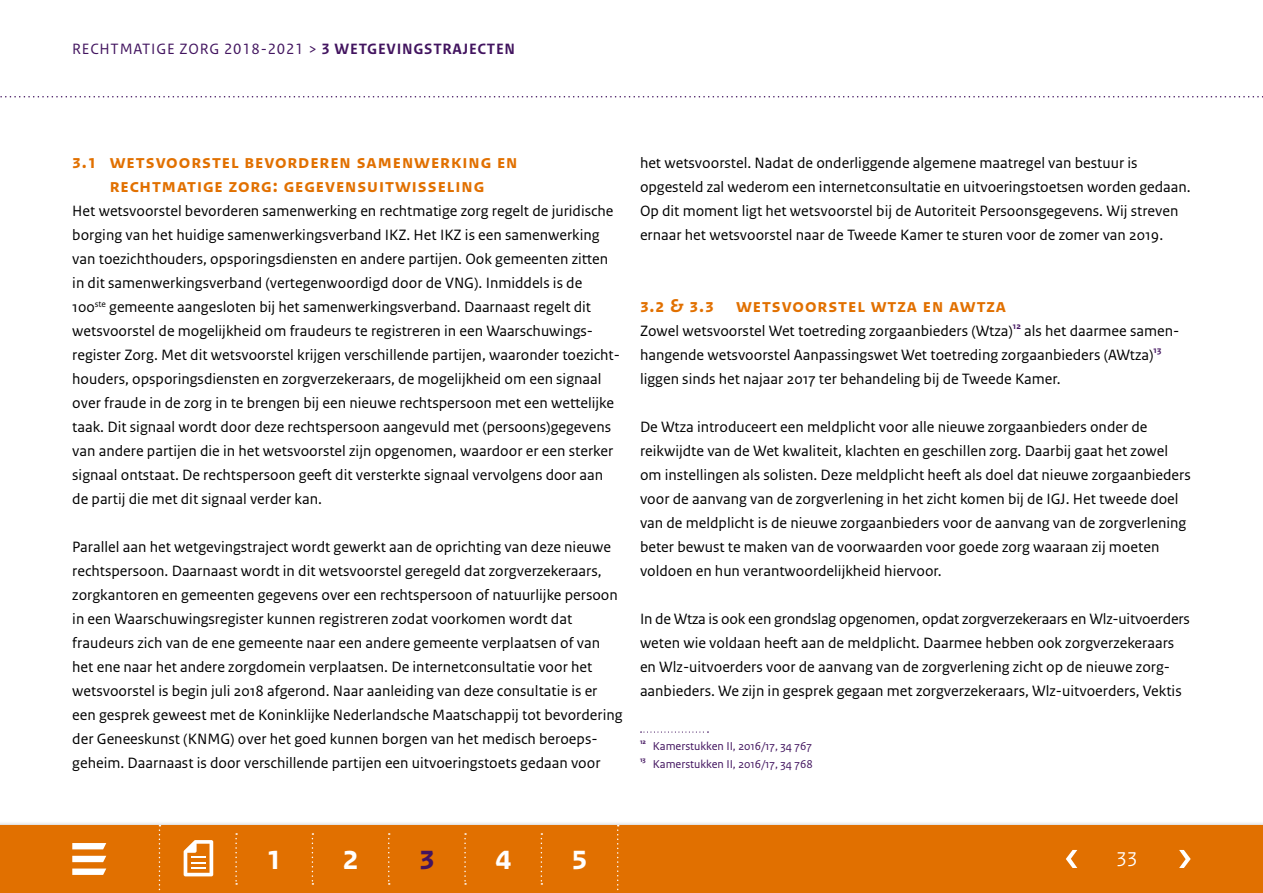
<style>
.page{position:relative;width:1263px;height:893px;background:#fff}
.page>*{position:absolute;margin:0;border:0;box-sizing:border-box;transform-origin:0 0}
.t1{font:700 36px "Rijksoverheid Sans Heading";color:#fff}
.t2{font:700 36px "Rijksoverheid Sans Heading";color:#42145f}
.t3{font:21px "Rijksoverheid Sans Heading";color:#fff}
.t4{font:700 19.5px/24px "Rijksoverheid Sans Text";letter-spacing:.05em;color:#e17000;text-align:center}
.t5{font:15.75px/24px "Rijksoverheid Sans Text";color:#000}
.t6{font:15.75px "Rijksoverheid Sans Text";letter-spacing:.05em;color:#42145f}
.t7{font:12px "Rijksoverheid Sans Text";color:#42145f}
.t8{font:700 9.15px "Rijksoverheid Sans Text";color:#42145f}
.t9{font:700 7.05px "Rijksoverheid Sans Text";color:#42145f}
.s1{font-weight:700}
</style>
<div class="page">
<svg style="left:0;top:96px;width:1263px;height:2px"></svg>
<div style="left:0;top:821px;width:1263px;height:72px;background:#efefef"></div>
<div style="left:0;top:825px;width:1263px;height:68px;background:#e17000"></div>
<svg style="left:1066px;top:850px;width:11px;height:18px"></svg>
<svg style="left:72px;top:843px;width:34px;height:6px"></svg>
<svg style="left:72px;top:856px;width:34px;height:6px"></svg>
<svg style="left:72px;top:868px;width:34px;height:7px"></svg>
<svg style="left:1179px;top:850px;width:12px;height:18px"></svg>
<svg style="left:388px;top:833px;width:2px;height:52px"></svg>
<svg style="left:464px;top:833px;width:2px;height:52px"></svg>
<svg style="left:541px;top:833px;width:1px;height:52px"></svg>
<svg style="left:617px;top:825px;width:2px;height:66px"></svg>
<svg style="left:312px;top:833px;width:1px;height:52px"></svg>
<svg style="left:235px;top:833px;width:2px;height:52px"></svg>
<svg style="left:184px;top:840px;width:29px;height:36px"></svg>
<svg style="left:159px;top:825px;width:1px;height:66px"></svg>
<svg style="left:640px;top:731px;width:68px;height:2px"></svg>
<p class="t6" style="left:72px;top:40px;width:444px">RECHTMATIGE ZORG 2018-2021 &gt; <span class="s1">3 WETGEVINGSTRAJECTEN</span></p>
<p class="t4" style="left:72px;top:150px;width:447px">3.1 wetsvoorstel bevorderen samenwerking en rechtmatige zorg: gegevensuitwisseling</p>
<p class="t5" style="left:72px;top:199px;width:549px">Het wetsvoorstel bevorderen samenwerking en rechtmatige zorg regelt de juridische borging van het huidige samenwerkingsverband IKZ. Het IKZ is een samenwerking van toezichthouders, opsporingsdiensten en andere partijen. Ook gemeenten zitten in dit samenwerkingsverband (vertegenwoordigd door de VNG). Inmiddels is de<br>100<sup>ste</sup> gemeente aangesloten bij het samenwerkingsverband. Daarnaast regelt dit wetsvoorstel de mogelijkheid om fraudeurs te registreren in een Waarschuwings&shy;register Zorg. Met dit wetsvoorstel krijgen verschillende partijen, waaronder toezicht&shy;houders, opsporingsdiensten en zorgverzekeraars, de mogelijkheid om een signaal over fraude in de zorg in te brengen bij een nieuwe rechtspersoon met een wettelijke taak. Dit signaal wordt door deze rechtspersoon aangevuld met (persoons)gegevens van andere partijen die in het wetsvoorstel zijn opgenomen, waardoor er een sterker signaal ontstaat. De rechtspersoon geeft dit versterkte signaal vervolgens door aan de partij die met dit signaal verder kan.</p>
<p class="t5" style="left:72px;top:535px;width:552px">Parallel aan het wetgevingstraject wordt gewerkt aan de oprichting van deze nieuwe rechtspersoon. Daarnaast wordt in dit wetsvoorstel geregeld dat zorgverzekeraars, zorgkantoren en gemeenten gegevens over een rechtspersoon of natuurlijke persoon in een Waarschuwingsregister kunnen registreren zodat voorkomen wordt dat fraudeurs zich van de ene gemeente naar een andere gemeente verplaatsen of van het ene naar het andere zorgdomein verplaatsen. De internetconsultatie voor het wetsvoorstel is begin juli 2018 afgerond. Naar aanleiding van deze consultatie is er een gesprek geweest met de Koninklijke Nederlandsche Maatschappij tot bevordering der Geneeskunst (KNMG) over het goed kunnen borgen van het medisch beroeps&shy;geheim. Daarnaast is door verschillende partijen een uitvoeringstoets gedaan voor</p>
<p class="t5" style="left:640px;top:151px;width:552px">het wetsvoorstel. Nadat de onderliggende algemene maatregel van bestuur is opgesteld zal wederom een internetconsultatie en uitvoeringstoetsen worden gedaan.<br>Op dit moment ligt het wetsvoorstel bij de Autoriteit Persoonsgegevens. Wij streven ernaar het wetsvoorstel naar de Tweede Kamer te sturen voor de zomer van 2019.</p>
<p class="t4" style="left:640px;top:294px;width:368px">3.2 &amp; 3.3 wetsvoorstel wtza en awtza</p>
<p class="t5" style="left:640px;top:319px;width:374px">Zowel wetsvoorstel Wet toetreding zorgaanbieders (Wtza)</p>
<p class="t8" style="left:1013px;top:320px;width:10px">12</p>
<p class="t5" style="left:640px;top:319px;width:541px;text-indent:384px">als het daarmee samen&shy;hangende wetsvoorstel Aanpassingswet Wet toetreding zorgaanbieders (AWtza)</p>
<p class="t8" style="left:1154px;top:344px;width:9px">13</p>
<p class="t5" style="left:640px;top:367px;width:422px">liggen sinds het najaar 2017 ter behandeling bij de Tweede Kamer.</p>
<p class="t5" style="left:640px;top:415px;width:552px">De Wtza introduceert een meldplicht voor alle nieuwe zorgaanbieders onder de reikwijdte van de Wet kwaliteit, klachten en geschillen zorg. Daarbij gaat het zowel om instellingen als solisten. Deze meldplicht heeft als doel dat nieuwe zorgaanbieders voor de aanvang van de zorgverlening in het zicht komen bij de IGJ. Het tweede doel van de meldplicht is de nieuwe zorgaanbieders voor de aanvang van de zorgverlening beter bewust te maken van de voorwaarden voor goede zorg waaraan zij moeten voldoen en hun verantwoordelijkheid hiervoor.</p>
<p class="t5" style="left:640px;top:607px;width:551px">In de Wtza is ook een grondslag opgenomen, opdat zorgverzekeraars en Wlz-uitvoerders weten wie voldaan heeft aan de meldplicht. Daarmee hebben ook zorgverzekeraars en Wlz-uitvoerders voor de aanvang van de zorgverlening zicht op de nieuwe zorg&shy;aanbieders. We zijn in gesprek gegaan met zorgverzekeraars, Wlz-uitvoerders, Vektis</p>
<p class="t9" style="left:640px;top:737px;width:8px">12</p>
<p class="t7" style="left:653px;top:739px;width:161px">Kamerstukken II, 2016/17, 34 767</p>
<p class="t9" style="left:640px;top:755px;width:7px">13</p>
<p class="t7" style="left:653px;top:757px;width:162px">Kamerstukken II, 2016/17, 34 768</p>
<h1 class="t1" style="left:267px;top:837px;width:17px">1</h1>
<h1 class="t1" style="left:343px;top:837px;width:17px">2</h1>
<h1 class="t2" style="left:419px;top:837px;width:17px">3</h1>
<h1 class="t1" style="left:495px;top:837px;width:17px">4</h1>
<h1 class="t1" style="left:572px;top:837px;width:17px">5</h1>
<h2 class="t3" style="left:1116px;top:847px;width:23px">33</h2>
</div>
